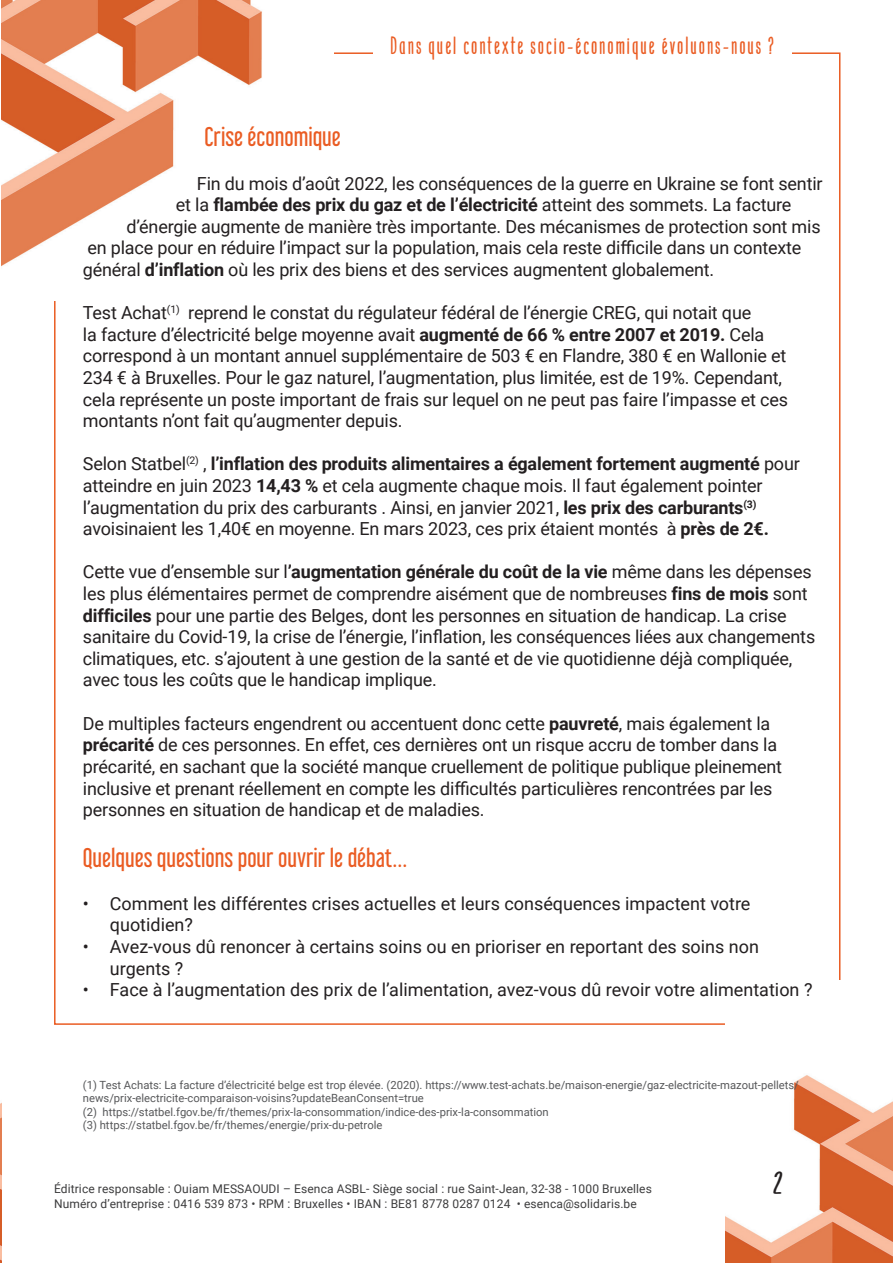
<style>
.page{position:relative;width:893px;height:1263px;background:#fff}
.page>*{position:absolute;margin:0;border:0;box-sizing:border-box;transform-origin:0 0}
.t1{font:34.5px "Mangaba";color:#231f20}
.t2{font:24px "Libel Suit Rg";color:#ea5c23}
.t3{font:24px "Mangaba";letter-spacing:.08em;color:#ea5c23}
.t4{font:18px/21.6px "Roboto";letter-spacing:-.01em;color:#231f20}
.t5{font:700 18px "Roboto";letter-spacing:-.01em;color:#231f20}
.t6{font:12px/14.4px "Roboto";letter-spacing:.01em;color:#3c3c3d}
.t7{font:11.25px/13.5px "Roboto";color:#57585a}
.s1{font-weight:400}
.s2{font-weight:700}
</style>
<div class="page">
<img style="left:0;top:1102px;width:2px;height:161px">
<img style="left:725px;top:1075px;width:168px;height:188px">
<img style="left:1px;top:0;width:261px;height:267px">
<h2 class="t3" style="left:391px;top:31px;width:385px">Dans quel contexte socio-économique évoluons-nous ?</h2>
<h2 class="t2" style="left:204px;top:117px;width:138px">Crise économique</h2>
<p class="t4" style="left:197px;top:172px;width:627px">Fin du mois d’août 2022, les conséquences de la guerre en Ukraine se font sentir</p>
<p class="t5" style="left:176px;top:192px;width:617px"><span class="s1">et la</span> flambée des prix du gaz et de l’électricité <span class="s1">atteint des sommets. La facture</span></p>
<p class="t4" style="left:126px;top:215px;width:696px">d’énergie augmente de manière très importante. Des mécanismes de protection sont mis</p>
<p class="t4" style="left:87px;top:237px;width:716px">en place pour en réduire l’impact sur la population, mais cela reste difficile dans un contexte</p>
<p class="t4" style="left:83px;top:258px;width:633px">général <span class="s2">d’inflation</span> où les prix des biens et des services augmentent globalement.</p>
<p class="t4" style="left:83px;top:301px;width:707px">Test Achat<sup>(1)</sup> reprend le constat du régulateur fédéral de l’énergie CREG, qui notait que<br>la facture d’électricité belge moyenne avait <span class="s2">augmenté de 66 % entre 2007 et 2019.</span> Cela correspond à un montant annuel supplémentaire de 503 € en Flandre, 380 € en Wallonie et 234 € à Bruxelles. Pour le gaz naturel, l’augmentation, plus limitée, est de 19%. Cependant, cela représente un poste important de frais sur lequel on ne peut pas faire l’impasse et ces montants n’ont fait qu’augmenter depuis.</p>
<p class="t4" style="left:83px;top:453px;width:718px">Selon Statbel<sup>(2)</sup> , <span class="s2">l’inflation des produits alimentaires a également fortement augmenté</span> pour atteindre en juin 2023 <span class="s2">14,43 %</span> et cela augmente chaque mois. Il faut également pointer l’augmentation du prix des carburants . Ainsi, en janvier 2021, <span class="s2">les prix des carburants</span><sup>(3) </sup>avoisinaient les 1,40€ en moyenne. En mars 2023, ces prix étaient montés à <span class="s2">près de 2€.</span></p>
<p class="t4" style="left:83px;top:561px;width:734px">Cette vue d’ensemble sur l<span class="s2">’augmentation générale du coût de la vie</span> même dans les dépenses les plus élémentaires permet de comprendre aisément que de nombreuses <span class="s2">fins de mois</span> sont <span class="s2">difficiles</span> pour une partie des Belges, dont les personnes en situation de handicap. La crise sanitaire du Covid-19, la crise de l’énergie, l’inflation, les conséquences liées aux changements climatiques, etc. s’ajoutent à une gestion de la santé et de vie quotidienne déjà compliquée, avec tous les coûts que le handicap implique.</p>
<p class="t4" style="left:83px;top:712px;width:701px">De multiples facteurs engendrent ou accentuent donc cette <span class="s2">pauvreté</span>, mais également la <span class="s2">précarité</span> de ces personnes. En effet, ces dernières ont un risque accru de tomber dans la précarité, en sachant que la société manque cruellement de politique publique pleinement inclusive et prenant réellement en compte les difficultés particulières rencontrées par les personnes en situation de handicap et de maladies.</p>
<h2 class="t2" style="left:83px;top:837px;width:326px">Quelques questions pour ouvrir le débat…</h2>
<p class="t4" style="left:110px;top:892px;width:642px;text-indent:-27px">• Comment les différentes crises actuelles et leurs conséquences impactent votre quotidien?</p>
<p class="t4" style="left:110px;top:935px;width:651px;text-indent:-27px">• Avez-vous dû renoncer à certains soins ou en prioriser en reportant des soins non urgents ?</p>
<p class="t4" style="left:83px;top:978px;width:731px">• Face à l’augmentation des prix de l’alimentation, avez-vous dû revoir votre alimentation ?</p>
<p class="t7" style="left:83px;top:1078px;width:717px">(1) Test Achats: La facture d’électricité belge est trop élevée. (2020). https://www.test-achats.be/maison-energie/gaz-electricite-mazout-pellets/ news/prix-electricite-comparaison-voisins?updateBeanConsent=true<br>(2) https://statbel.fgov.be/fr/themes/prix-la-consommation/indice-des-prix-la-consommation<br>(3) https://statbel.fgov.be/fr/themes/energie/prix-du-petrole</p>
<p class="t6" style="left:54px;top:1181px;width:599px">Éditrice responsable : Ouiam MESSAOUDI – Esenca ASBL- Siège social : rue Saint-Jean, 32-38 - 1000 Bruxelles<br>Numéro d’entreprise : 0416 539 873 • RPM : Bruxelles • IBAN : BE81 8778 0287 0124 • esenca@solidaris.be</p>
<h1 class="t1" style="left:773px;top:1165px;width:12px">12</h1>
</div>
